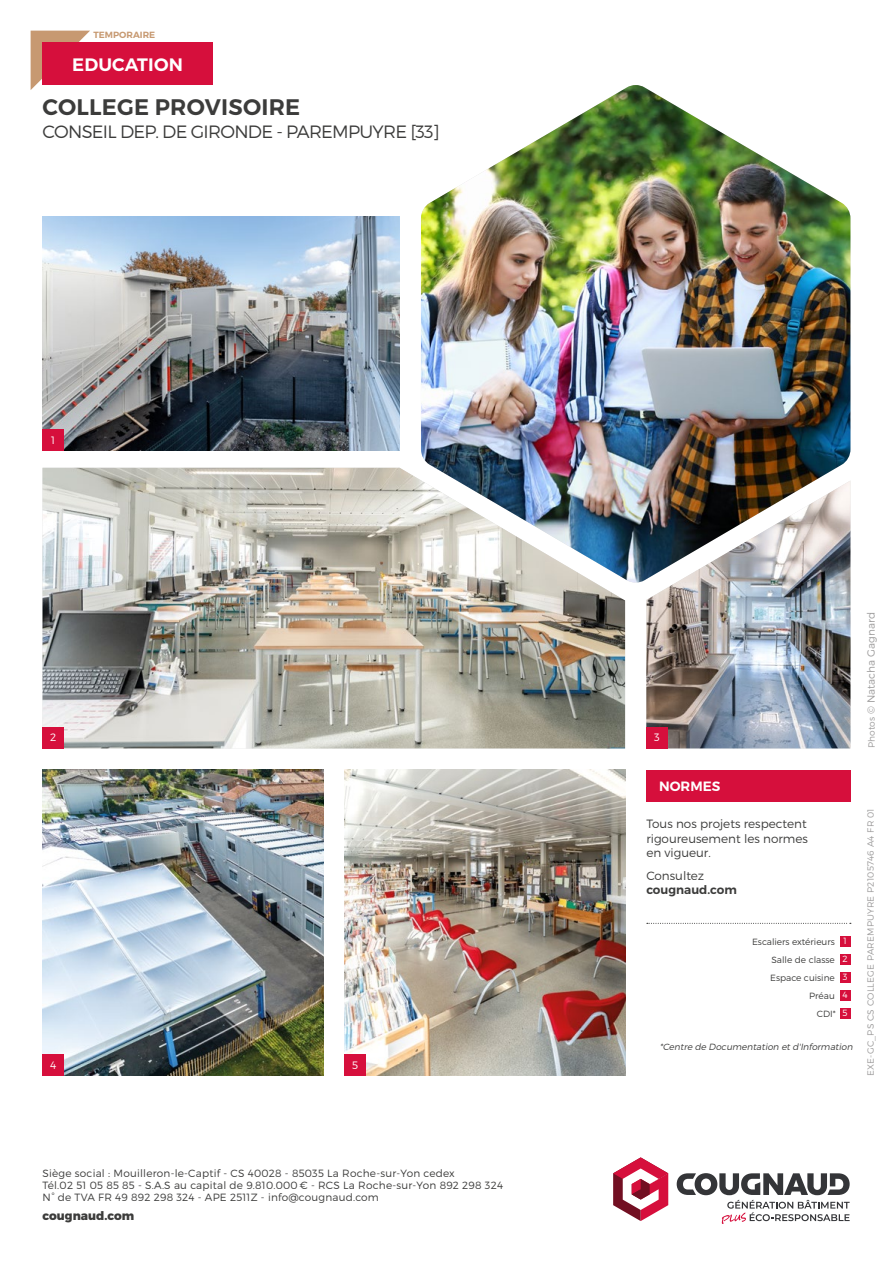
<style>
.page{position:relative;width:893px;height:1263px;background:#fff}
.page>*{position:absolute;margin:0;border:0;box-sizing:border-box;transform-origin:0 0}
.t1{font:600 22.5px "Montserrat";letter-spacing:.01em;color:#3c3c3b}
.t2{font:600 18px "Montserrat";letter-spacing:.01em;color:#fff}
.t3{font:300 17.85px "Montserrat";letter-spacing:-.04em;color:#3c3c3b}
.t4{font:600 13.5px "Montserrat";color:#fff}
.t5{font:300 12px/14.4px "Montserrat";color:#3c3c3b;text-align:justify}
.t6{font:600 12px "Montserrat";color:#3c3c3b}
.t7{font:800 12px "Montserrat";color:#3c3c3b}
.t8{font:300 10.65px "Montserrat";color:#fff}
.t9{font:300 10.5px/12px "Montserrat";letter-spacing:.02em;color:#3c3c3b}
.t10{font:300 10.5px "Montserrat";color:#9d9c9c}
.t11{font:300 9px/18px "Montserrat";color:#3c3c3b;text-align:right}
.t12{font:300 9px "Montserrat";letter-spacing:.02em;color:#9d9c9c}
.t13{font:italic 300 9px "Montserrat";color:#3c3c3b}
.t14{font:600 9px "Montserrat";color:#c79971}
.s1{color:#fff}
.s2{font-size:9px}
</style>
<div class="page">
<img style="left:43px;top:770px;width:280px;height:306px">
<img style="left:646px;top:583px;width:204px;height:165px">
<img style="left:43px;top:468px;width:582px;height:280px">
<div style="left:43px;top:727px;width:21px;height:21px;background:#d60f3c"></div>
<div style="left:43px;top:1054px;width:21px;height:22px;background:#d60f3c"></div>
<div style="left:646px;top:727px;width:22px;height:21px;background:#d60f3c"></div>
<img style="left:421px;top:85px;width:429px;height:498px">
<svg style="left:647px;top:923px;width:204px;height:1px"></svg>
<div style="left:646px;top:770px;width:204px;height:31px;background:#d60f3c"></div>
<div style="left:840px;top:936px;width:10px;height:11px;background:#d60f3c"></div>
<div style="left:840px;top:954px;width:10px;height:11px;background:#d60f3c"></div>
<div style="left:840px;top:972px;width:10px;height:11px;background:#d60f3c"></div>
<div style="left:840px;top:990px;width:10px;height:11px;background:#d60f3c"></div>
<img style="left:43px;top:217px;width:357px;height:234px">
<div style="left:43px;top:429px;width:21px;height:22px;background:#d60f3c"></div>
<img style="left:344px;top:770px;width:281px;height:306px">
<div style="left:840px;top:1008px;width:10px;height:11px;background:#d60f3c"></div>
<div style="left:344px;top:1054px;width:22px;height:22px;background:#d60f3c"></div>
<svg style="left:613px;top:1157px;width:55px;height:64px"></svg>
<svg style="left:677px;top:1173px;width:173px;height:51px"></svg>
<svg style="left:31px;top:31px;width:59px;height:59px"></svg>
<div style="left:43px;top:43px;width:170px;height:42px;background:#d60f3c"></div>
<p class="t14" style="left:94px;top:31px;width:63px">TEMPORAIRE</p>
<h2 class="t2" style="left:72px;top:57px;width:112px">EDUCATION</h2>
<h1 class="t1" style="left:43px;top:98px;width:259px">COLLEGE PROVISOIRE</h1>
<h3 class="t3" style="left:43px;top:123px;width:399px">CONSEIL DEP. DE GIRONDE - PAREMPUYRE [33]</h3>
<p class="t8" style="left:51px;top:435px;width:5px">1</p>
<p class="t8" style="left:50px;top:733px;width:8px">2</p>
<p class="t8" style="left:50px;top:1060px;width:8px">4</p>
<p class="t8" style="left:352px;top:1060px;width:8px">5</p>
<p class="t9" style="left:43px;top:1168px;width:462px">Siège social : Mouilleron-le-Captif - CS 40028 - 85035 La Roche-sur-Yon cedex<br>Tél.02 51 05 85 85 - S.A.S au capital de 9.810.000 € - RCS La Roche-sur-Yon 892 298 324<br>N° de TVA FR 49 892 298 324 - APE 2511Z - info@cougnaud.com</p>
<p class="t7" style="left:43px;top:1211px;width:93px">cougnaud.com</p>
<p class="t8" style="left:654px;top:733px;width:7px">3</p>
<p class="t4" style="left:659px;top:780px;width:63px">NORMES</p>
<p class="t5" style="left:646px;top:817px;width:163px">Tous nos projets respectent rigoureusement les normes en vigueur.</p>
<p class="t5" style="left:646px;top:869px;width:59px">Consultez</p>
<p class="t6" style="left:646px;top:885px;width:92px">cougnaud.com</p>
<p class="t11" style="left:752px;top:933px;width:97px">Escaliers extérieurs <span class="s1">1<br></span>Salle de classe <span class="s1">2<br></span>Espace cuisine <span class="s1">3<br></span>Préau <span class="s1">4</span></p>
<p class="t11" style="left:817px;top:1005px;width:32px">CDI* <span class="s1">5</span></p>
<p class="t13" style="left:660px;top:1042px;width:196px">*Centre de Documentation et d'Information</p>
<p class="t10" style="left:866px;top:748px;width:138px;rotate:-90deg"><span class="s2">Photos</span> © Natacha Gagnard</p>
<p class="t12" style="left:867px;top:1076px;width:269px;rotate:-90deg">EXE-GC_PS CS COLLEGE PAREMPUYRE P2105746 A4 FR 01</p>
</div>
